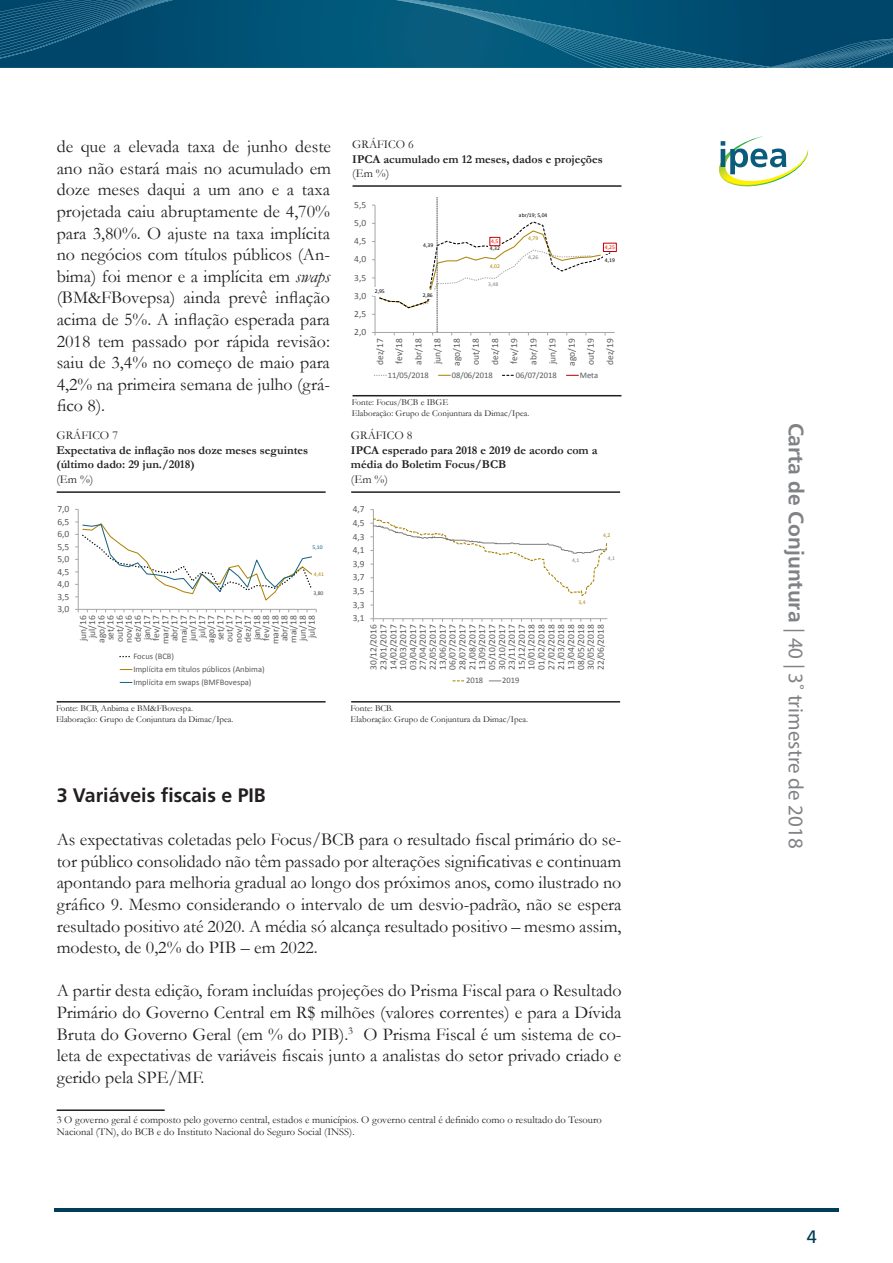
<style>
.page{position:relative;width:893px;height:1263px;background:#fff}
.page>*{position:absolute;margin:0;border:0;box-sizing:border-box;transform-origin:0 0}
.t1{font:21px "Myriad Pro";color:#808285}
.t2{font:19.5px "Frutiger 65 Bold";color:#231f20}
.t3{font:18px/21.6px "Garamond";color:#231f20;text-align:justify}
.t4{font:18px "Frutiger 55 Roman";color:#013d59}
.t5{font:700 12px/14.4px "Garamond";color:#231f20}
.t6{font:12px "Garamond";color:#231f20}
.t7{font:10.5px/12.6px "Garamond";color:#231f20}
.t8{font:9.45px/9.1px "Calibri";letter-spacing:-.005em;color:#595959;text-align:justify}
.t9{font:9px "Garamond";color:#231f20}
.t10{font:8.55px/12.9px "Calibri";color:#595959}
.t11{font:8.4px "Calibri";color:#595959}
.t12{font:5.7px "Calibri";letter-spacing:.005em;color:#000}
.t13{font:5.7px "Calibri";color:#ac8300}
.t14{font:5.7px "Calibri";color:#7f7f7f}
.t15{font:5.7px "Calibri";color:#f00}
.t16{font:5.7px "Calibri";color:#404040}
.t17{font:5.7px "Calibri";color:#176180}
.s1{font-style:italic}
.s2{font-family:"Frutiger 65 Bold"}
</style>
<div class="page">
<svg style="left:0;top:0;width:893px;height:68px;background:#075578"></svg>
<hr style="left:54px;top:1209px;width:785px;height:3px;background:#013d59">
<img style="left:719px;top:136px;width:90px;height:50px">
<svg style="left:721px;top:141px;width:65px;height:33px"></svg>
<hr style="left:57px;top:1109px;width:108px;height:2px;background:#231f20">
<hr style="left:353px;top:395px;width:268px;height:1px;background:#231f20">
<hr style="left:353px;top:185px;width:268px;height:2px;background:#231f20">
<hr style="left:375px;top:332px;width:240px;height:1px;background:#a6a6a6">
<div style="left:603px;top:243px;width:13px;height:9px;border:1px solid #c00000"></div>
<svg style="left:438px;top:375px;width:12px;height:1px"></svg>
<svg style="left:502px;top:375px;width:12px;height:1px"></svg>
<svg style="left:566px;top:375px;width:12px;height:1px"></svg>
<svg style="left:372px;top:197px;width:239px;height:138px"></svg>
<hr style="left:57px;top:701px;width:269px;height:1px;background:#231f20">
<hr style="left:57px;top:491px;width:269px;height:2px;background:#231f20">
<hr style="left:78px;top:509px;width:1px;height:100px;background:#a6a6a6">
<hr style="left:78px;top:609px;width:238px;height:1px;background:#a6a6a6">
<svg style="left:75px;top:522px;width:237px;height:80px"></svg>
<svg style="left:120px;top:669px;width:12px;height:1px"></svg>
<svg style="left:120px;top:682px;width:12px;height:1px"></svg>
<hr style="left:351px;top:701px;width:269px;height:1px;background:#231f20">
<hr style="left:351px;top:491px;width:269px;height:2px;background:#231f20">
<hr style="left:373px;top:510px;width:1px;height:109px;background:#a6a6a6">
<hr style="left:373px;top:618px;width:234px;height:1px;background:#a6a6a6">
<svg style="left:370px;top:518px;width:237px;height:78px"></svg>
<svg style="left:489px;top:680px;width:12px;height:1px"></svg>
<p class="t3" style="left:57px;top:135px;width:276px">de que a elevada taxa de junho deste ano não estará mais no acumulado em doze meses daqui a um ano e a taxa projetada caiu abruptamente de 4,70% para 3,80%. O ajuste na taxa implícita no negócios com títulos públicos (An&shy;bima) foi menor e a implícita em <span class="s1">swaps </span>(BM&amp;FBovepsa) ainda prevê inflação acima de 5%. A inflação esperada para 2018 tem passado por rápida revisão: saiu de 3,4% no começo de maio para 4,2% na primeira semana de julho (grá&shy;fico 8).</p>
<p class="t6" style="left:352px;top:136px;width:63px">GRÁFICO 6</p>
<p class="t5" style="left:352px;top:152px;width:252px">IPCA acumulado em 12 meses, dados e projeções</p>
<p class="t6" style="left:352px;top:165px;width:39px">(Em %)</p>
<p class="t8" style="left:354px;top:200px;width:13px">5,5</p>
<p class="t8" style="left:354px;top:218px;width:13px">5,0</p>
<p class="t8" style="left:354px;top:236px;width:13px">4,5</p>
<p class="t8" style="left:354px;top:254px;width:13px">4,0</p>
<p class="t8" style="left:354px;top:273px;width:13px">3,5</p>
<p class="t8" style="left:354px;top:291px;width:13px">3,0</p>
<p class="t8" style="left:354px;top:309px;width:13px">2,5</p>
<p class="t8" style="left:354px;top:327px;width:13px">2,0</p>
<p class="t12" style="left:375px;top:287px;width:12px">2,95</p>
<p class="t12" style="left:423px;top:242px;width:12px">4,39</p>
<p class="t12" style="left:423px;top:291px;width:12px">2,86</p>
<p class="t15" style="left:491px;top:238px;width:9px">4,5</p>
<p class="t12" style="left:490px;top:244px;width:12px">4,32</p>
<p class="t13" style="left:490px;top:262px;width:12px">4,02</p>
<p class="t14" style="left:488px;top:280px;width:12px">3,48</p>
<p class="t12" style="left:519px;top:211px;width:30px">abr/19; 5,04</p>
<p class="t13" style="left:528px;top:234px;width:12px">4,79</p>
<p class="t14" style="left:528px;top:253px;width:12px">4,26</p>
<p class="t15" style="left:605px;top:243px;width:12px">4,25</p>
<p class="t12" style="left:605px;top:256px;width:12px">4,19</p>
<p class="t8" style="left:370px;top:366px;width:29px;line-height:19.2px;rotate:-90deg">dez/17 fev/18 abr/18 jun/18 ago/18 out/18 dez/18 fev/19 abr/19 jun/19 ago/19 out/19 dez/19</p>
<p class="t10" style="left:388px;top:368px;width:43px">11/05/2018</p>
<p class="t10" style="left:452px;top:368px;width:43px">08/06/2018</p>
<p class="t10" style="left:516px;top:368px;width:43px">06/07/2018</p>
<p class="t10" style="left:580px;top:368px;width:20px">Meta</p>
<p class="t9" style="left:352px;top:396px;width:98px">Fonte: Focus/BCB e IBGE</p>
<p class="t9" style="left:352px;top:407px;width:179px">Elaboração: Grupo de Conjuntura da Dimac/Ipea.</p>
<p class="t6" style="left:56px;top:428px;width:63px">GRÁFICO 7</p>
<p class="t5" style="left:56px;top:443px;width:253px">Expectativa de inflação nos doze meses seguintes (último dado: 29 jun./2018)</p>
<p class="t6" style="left:56px;top:471px;width:39px">(Em %)</p>
<p class="t6" style="left:351px;top:428px;width:63px">GRÁFICO 8</p>
<p class="t5" style="left:351px;top:443px;width:248px">IPCA esperado para 2018 e 2019 de acordo com a média do Boletim Focus/BCB</p>
<p class="t6" style="left:351px;top:471px;width:39px">(Em %)</p>
<p class="t8" style="left:57px;top:504px;width:13px">7,0</p>
<p class="t8" style="left:353px;top:504px;width:13px">4,7</p>
<p class="t8" style="left:57px;top:517px;width:13px">6,5</p>
<p class="t8" style="left:353px;top:518px;width:13px">4,5</p>
<p class="t8" style="left:57px;top:529px;width:13px">6,0</p>
<p class="t8" style="left:353px;top:532px;width:13px">4,3</p>
<p class="t13" style="left:603px;top:531px;width:9px">4,2</p>
<p class="t8" style="left:57px;top:542px;width:13px">5,5</p>
<p class="t8" style="left:57px;top:554px;width:13px">5,0</p>
<p class="t8" style="left:57px;top:567px;width:13px">4,5</p>
<p class="t8" style="left:57px;top:579px;width:13px">4,0</p>
<p class="t8" style="left:57px;top:592px;width:13px">3,5</p>
<p class="t8" style="left:57px;top:604px;width:13px">3,0</p>
<p class="t17" style="left:312px;top:543px;width:12px">5,10</p>
<p class="t13" style="left:314px;top:570px;width:12px">4,41</p>
<p class="t16" style="left:313px;top:589px;width:12px">3,80</p>
<p class="t8" style="left:78px;top:644px;width:30px;text-align:right;rotate:-90deg">jun/16 jul/16 ago/16 set/16 out/16 nov/16 dez/16 jan/17 fev/17 mar/17 abr/17 mai/17 jun/17 jul/17 ago/17 set/17 out/17 nov/17 dez/17 jan/18 fev/18 mar/18 abr/18 mai/18 jun/18 jul/18</p>
<p class="t10" style="left:133px;top:649px;width:133px">Focus (BCB)<br>Implícita em títulos públicos (Anbima)<br>Implícita em swaps (BMFBovespa)</p>
<p class="t8" style="left:353px;top:545px;width:13px">4,1</p>
<p class="t8" style="left:353px;top:559px;width:13px">3,9</p>
<p class="t8" style="left:353px;top:572px;width:13px">3,7</p>
<p class="t8" style="left:353px;top:586px;width:13px">3,5</p>
<p class="t8" style="left:353px;top:600px;width:13px">3,3</p>
<p class="t8" style="left:353px;top:613px;width:13px">3,1</p>
<p class="t14" style="left:572px;top:556px;width:9px">4,1</p>
<p class="t14" style="left:608px;top:555px;width:9px">4,1</p>
<p class="t13" style="left:578px;top:598px;width:9px">3,4</p>
<p class="t8" style="left:368px;top:670px;width:47px;line-height:9.9px;rotate:-90deg">30/12/2016<br>23/01/2017<br>14/02/2017<br>10/03/2017<br>03/04/2017<br>27/04/2017<br>22/05/2017<br>13/06/2017<br>06/07/2017<br>28/07/2017<br>21/08/2017<br>13/09/2017<br>05/10/2017<br>30/10/2017<br>23/11/2017<br>15/12/2017<br>10/01/2018<br>01/02/2018<br>27/02/2018<br>21/03/2018<br>13/04/2018<br>08/05/2018<br>30/05/2018<br>22/06/2018</p>
<p class="t11" style="left:466px;top:675px;width:19px">2018</p>
<p class="t11" style="left:502px;top:675px;width:19px">2019</p>
<p class="t9" style="left:56px;top:702px;width:139px">Fonte: BCB, Anbima e BM&amp;FBovespa.</p>
<p class="t9" style="left:56px;top:713px;width:179px">Elaboração: Grupo de Conjuntura da Dimac/Ipea.</p>
<p class="t9" style="left:351px;top:702px;width:44px">Fonte: BCB.</p>
<p class="t9" style="left:351px;top:713px;width:179px">Elaboração: Grupo de Conjuntura da Dimac/Ipea.</p>
<p class="t2" style="left:57px;top:784px;width:211px">3 Variáveis fiscais e PIB</p>
<p class="t3" style="left:57px;top:828px;width:566px">As expectativas coletadas pelo Focus/BCB para o resultado fiscal primário do se&shy;tor público consolidado não têm passado por alterações significativas e continuam apontando para melhoria gradual ao longo dos próximos anos, como ilustrado no gráfico 9. Mesmo considerando o intervalo de um desvio-padrão, não se espera resultado positivo até 2020. A média só alcança resultado positivo – mesmo assim, modesto, de 0,2% do PIB – em 2022.</p>
<p class="t3" style="left:57px;top:979px;width:566px">A partir desta edição, foram incluídas projeções do Prisma Fiscal para o Resultado Primário do Governo Central em R$ milhões (valores correntes) e para a Dívida Bruta do Governo Geral (em % do PIB).<sup>3</sup> O Prisma Fiscal é um sistema de co&shy;leta de expectativas de variáveis fiscais junto a analistas do setor privado criado e gerido pela SPE/MF.</p>
<p class="t7" style="left:57px;top:1113px;width:547px">3 O governo geral é composto pelo governo central, estados e municípios. O governo central é definido como o resultado do Tesouro<br>Nacional (TN), do BCB e do Instituto Nacional do Seguro Social (INSS).</p>
<p class="t1" style="left:809px;top:423px;width:427px;rotate:90deg"><span class="s2">Carta de Conjuntura</span> | 40 | 3˚ trimestre de 2018</p>
<p class="t4" style="left:807px;top:1226px;width:12px">4</p>
</div>
